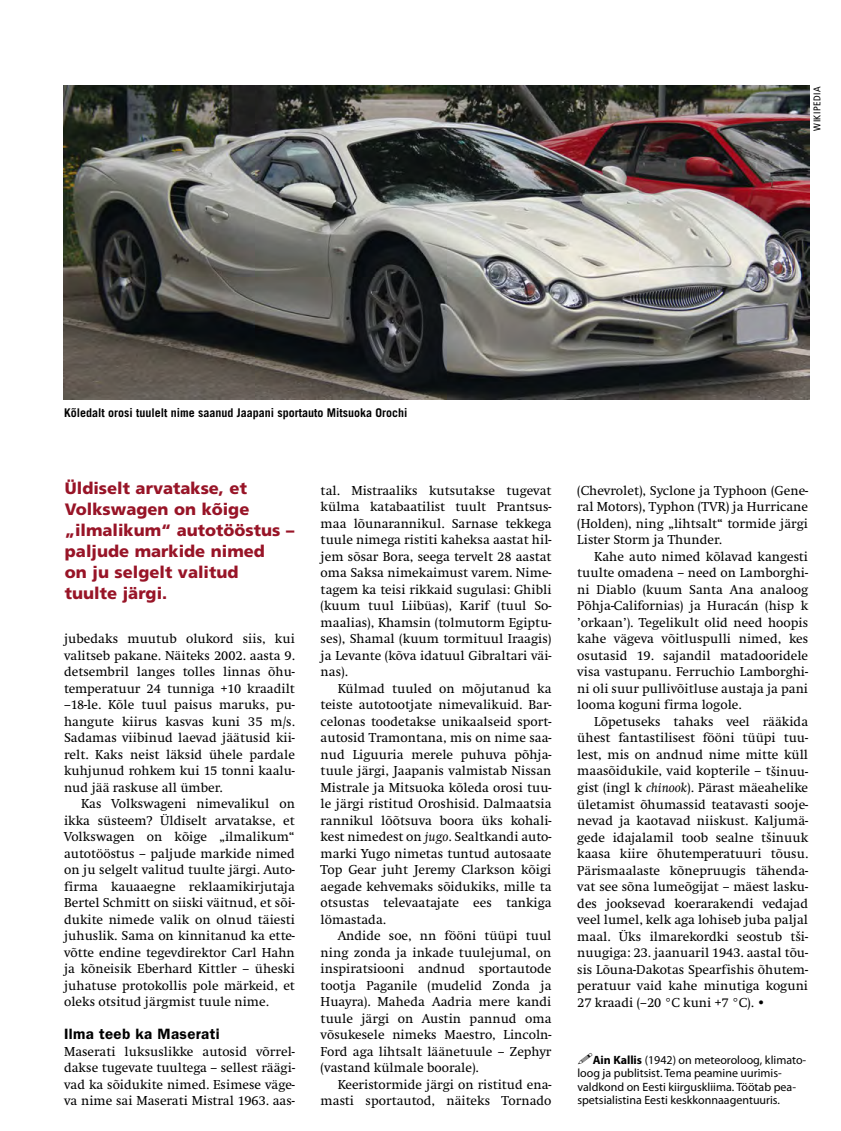
<style>
.page{position:relative;width:841px;height:1131px;background:#fff}
.page>*{position:absolute;margin:0;border:0;box-sizing:border-box;transform-origin:0 0}
.t1{font:900 16.5px/21px "Frutiger";color:#981427}
.t2{font:600 15px "Franklin Gothic";letter-spacing:.025em;color:#000}
.t3{font:13.5px/16.5px "Swift Metro";color:#000;text-align:justify}
.t4{font:12px/13.5px "Myriad Pro";color:#000}
.t5{font:700 12px "Trade Gothic";color:#000}
.t6{font:condensed 9.75px "Frutiger";letter-spacing:.05em;color:#000}
.s1{font-family:"Swift Metro SC Double"}
.s2{font-style:italic}
.s3{font-family:"Minion Pro";font-size:15px}
.s4{font-family:"Franklin Gothic";font-weight:600}
.s5{font-weight:700}
</style>
<div class="page">
<img style="left:64px;top:85px;width:745px;height:314px">
<p class="t6" style="left:813px;top:131px;width:46px;rotate:-90deg">WIKIPEDIA</p>
<p class="t5" style="left:64px;top:408px;width:345px">Kõledalt orosi tuulelt nime saanud Jaapani sportauto Mitsuoka Orochi</p>
<p class="t1" style="left:65px;top:479px;width:231px">Üldiselt arvatakse, et<br>Volkswagen on kõige „ilmalikum“ autotööstus – paljude markide nimed<br>on ju selgelt valitud tuulte järgi.</p>
<p class="t3" style="left:64px;top:631px;width:232px">jubedaks muutub olukord siis, kui valitseb pakane. Näiteks <span class="s1">2002</span>. aasta <span class="s1">9</span>. detsembril langes tolles linnas õhu&shy;temperatuur <span class="s1">24</span> tunniga +<span class="s1">10</span> kraadilt –<span class="s1">18</span>-le. Kõle tuul paisus maruks, pu&shy;hangute kiirus kasvas kuni <span class="s1">35</span> m/s.<br>Sadamas viibinud laevad jäätusid kii&shy;relt. Kaks neist läksid ühele pardale kuhjunud rohkem kui <span class="s1">15</span> tonni kaalu&shy;nud jää raskuse all ümber.</p>
<p class="t3" style="left:64px;top:796px;width:232px;text-indent:17px">Kas Volkswageni nimevalikul on ikka süsteem? Üldiselt arvatakse, et Volkswagen on kõige „ilmalikum“ autotööstus – paljude markide nimed on ju selgelt valitud tuulte järgi. Auto&shy;firma kauaaegne reklaamikirjutaja Bertel Schmitt on siiski väitnud, et sõi&shy;dukite nimede valik on olnud täiesti juhuslik. Sama on kinnitanud ka ette&shy;võtte endine tegevdirektor Carl Hahn ja kõneisik Eberhard Kittler – üheski juhatuse protokollis pole märkeid, et oleks otsitud järgmist tuule nime.</p>
<p class="t2" style="left:64px;top:1029px;width:157px">Ilma teeb ka Maserati</p>
<p class="t3" style="left:64px;top:1044px;width:232px">Maserati luksuslikke autosid võrrel&shy;dakse tugevate tuultega – sellest räägi&shy;vad ka sõidukite nimed. Esimese väge&shy;va nime sai Maserati Mistral <span class="s1">1963</span>. aas-</p>
<p class="t3" style="left:321px;top:483px;width:232px">tal. Mistraaliks kutsutakse tugevat külma katabaatilist tuult Prantsus&shy;maa lõunarannikul. Sarnase tekkega tuule nimega ristiti kaheksa aastat hil&shy;jem sõsar Bora, seega tervelt <span class="s1">28</span> aastat oma Saksa nimekaimust varem. Nime&shy;tagem ka teisi rikkaid sugulasi: Ghibli (kuum tuul Liibüas), Karif (tuul So&shy;maalias), Khamsin (tolmutorm Egiptu&shy;ses), Shamal (kuum tormituul Iraagis) ja Levante (kõva idatuul Gibraltari väi&shy;nas).</p>
<p class="t3" style="left:321px;top:681px;width:232px;text-indent:17px">Külmad tuuled on mõjutanud ka teiste autotootjate nimevalikuid. Bar&shy;celonas toodetakse unikaalseid sport&shy;autosid Tramontana, mis on nime saa&shy;nud Liguuria merele puhuva põhja&shy;tuule järgi, Jaapanis valmistab Nissan Mistrale ja Mitsuoka kõleda orosi tuu&shy;le järgi ristitud Oroshisid. Dalmaatsia rannikul lõõtsuva boora üks kohali&shy;kest nimedest on <span class="s2">jugo</span>. Sealtkandi auto&shy;marki Yugo nimetas tuntud autosaate Top Gear juht Jeremy Clarkson kõigi aegade kehvemaks sõidukiks, mille ta otsustas televaatajate ees tankiga lömastada.</p>
<p class="t3" style="left:321px;top:929px;width:232px;text-indent:17px">Andide soe, nn fööni tüüpi tuul ning zonda ja inkade tuulejumal, on inspiratsiooni andnud sportautode tootja Paganile (mudelid Zonda ja Huayra). Maheda Aadria mere kandi tuule järgi on Austin pannud oma võsukesele nimeks Maestro, Lincoln-Ford aga lihtsalt läänetuule – Zephyr (vastand külmale boorale).</p>
<p class="t3" style="left:321px;top:1077px;width:232px;text-align:right">Keeristormide järgi on ristitud ena&shy;masti sportautod, näiteks Tornado</p>
<p class="t3" style="left:577px;top:483px;width:232px">(Chevrolet), Syclone ja Typhoon (Gene&shy;ral Motors), Typhon (TVR) ja Hurricane (Holden), ning „lihtsalt“ tormide järgi Lister Storm ja Thunder.</p>
<p class="t3" style="left:577px;top:549px;width:232px;text-indent:17px">Kahe auto nimed kõlavad kangesti tuulte omadena – need on Lamborghi&shy;ni Diablo (kuum Santa Ana analoog Põhja-Californias) ja Huracán (hisp k ’orkaan’). Tegelikult olid need hoopis kahe vägeva võitluspulli nimed, kes osutasid <span class="s1">19.</span> sajandil matadooridele visa vastupanu. Ferruchio Lamborghi&shy;ni oli suur pullivõitluse austaja ja pani looma koguni firma logole.</p>
<p class="t3" style="left:577px;top:714px;width:232px;text-indent:17px">Lõpetuseks tahaks veel rääkida ühest fantastilisest fööni tüüpi tuu&shy;lest, mis on andnud nime mitte küll maasõidukile, vaid kopterile – t<span class="s3">š</span>inuu&shy;gist (ingl k <span class="s2">chinook</span>). Pärast mäeahelike ületamist õhumassid teatavasti sooje&shy;nevad ja kaotavad niiskust. Kaljumä&shy;gede idajalamil toob sealne t<span class="s3">š</span>inuuk kaasa kiire õhutemperatuuri tõusu.<br>Pärismaalaste kõnepruugis tähenda&shy;vat see sõna lumeõgijat – mäest lasku&shy;des jooksevad koerarakendi vedajad veel lumel, kelk aga lohiseb juba paljal maal. Üks ilmarekordki seostub t<span class="s3">š</span>i&shy;nuugiga: <span class="s1">23</span>. jaanuaril <span class="s1">1943</span>. aastal tõu&shy;sis Lõuna-Dakotas Spearfishis õhutem&shy;peratuur vaid kahe minutiga koguni <span class="s1">27</span> kraadi (–<span class="s1">20</span> °C kuni +<span class="s1">7</span> °C). <span class="s4">•</span></p>
<p class="t4" style="left:577px;top:1054px;width:230px;text-indent:15px"><span class="s5">Ain Kallis</span> (1942) on meteoroloog, klimato&shy;loog ja publitsist. Tema peamine uurimis&shy;valdkond on Eesti kiirguskliima. Töötab pea&shy;spetsialistina Eesti keskkonnaagentuuris.</p>
</div>
